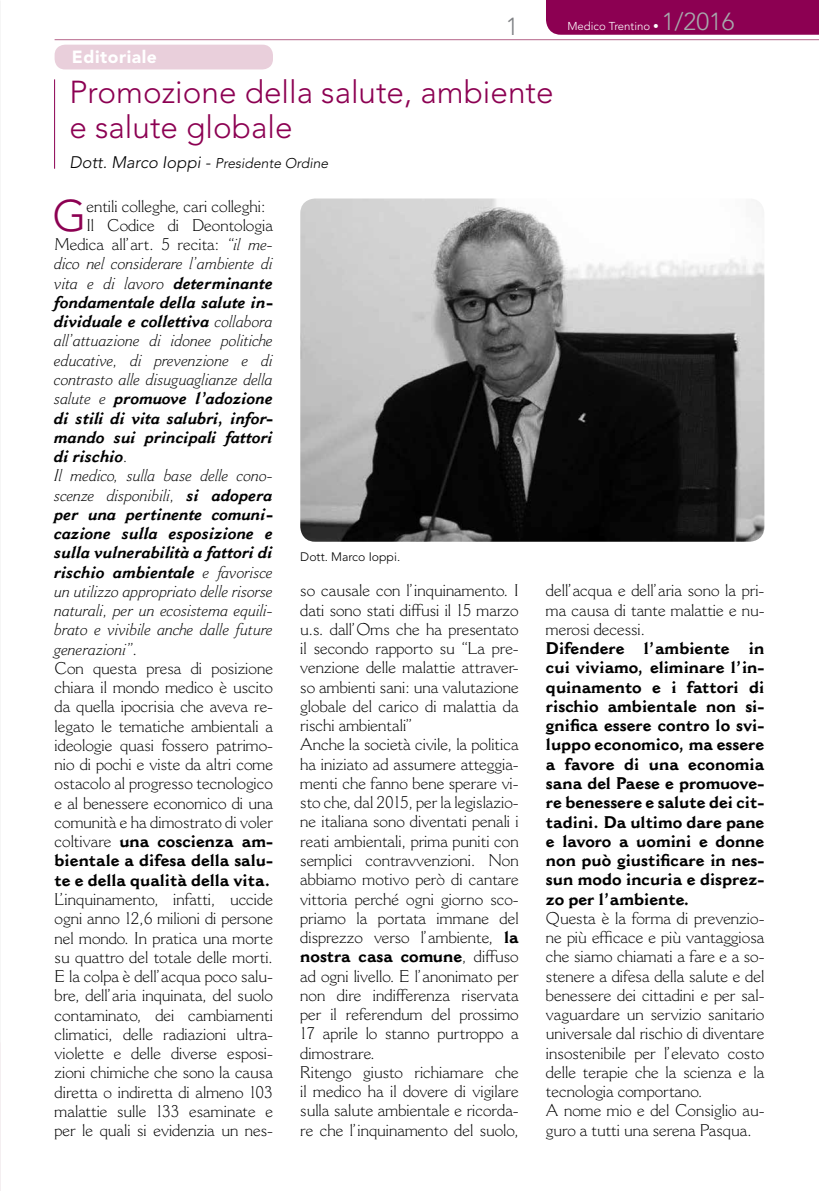
<style>
.page{position:relative;width:819px;height:1191px;background:#fff}
.page>*{position:absolute;margin:0;border:0;box-sizing:border-box;transform-origin:0 0}
.t1{font:300 43.75px "Avenir";color:#8c0052}
.t2{font:300 31.5px/35px "Avenir";color:#8c0052}
.t3{font:300 24.5px "Avenir";color:#808285}
.t4{font:900 17.5px "Avenir";color:#fff}
.t5{font:300 16.62px/19.2px "Cantoria";color:#000;text-align:justify}
.t6{font:700 16.62px/19.2px "Cantoria";color:#000;text-align:justify}
.t7{font:italic 300 16.62px "Cantoria";color:#000}
.t8{font:italic 700 16.62px "Cantoria";color:#000}
.t9{font:italic 300 16.62px "Avenir";color:#000}
.t10{font:300 12.25px "Avenir";color:#000}
.t11{font:300 11.38px "Avenir";color:#fff}
.s1{font-size:24.5px;color:#a7a9ac}
.s2{font-size:14px}
.s3{font-style:italic}
.s4{font-weight:700}
.s5{font-weight:300}
</style>
<div class="page">
<div style="left:546px;top:0;width:273px;height:35px;background:#8c0052"></div>
<hr style="left:55px;top:39px;width:764px;height:1px;background:#b5648a">
<div style="left:55px;top:45px;width:218px;height:24px;background:#e9cfdb;border-radius:10px"></div>
<hr style="left:54px;top:79px;width:1px;height:90px;background:#8c0052">
<img style="left:300px;top:198px;width:464px;height:344px">
<h3 class="t3" style="left:506px;top:12px;width:14px">1</h3>
<p class="t11" style="left:567px;top:19px;width:168px">Medico Trentino • <span class="s1">1/2016</span></p>
<p class="t4" style="left:72px;top:46px;width:86px">Editoriale</p>
<h2 class="t2" style="left:69px;top:75px;width:485px">Promozione della salute, ambiente e salute globale</h2>
<p class="t9" style="left:69px;top:152px;width:260px">Dott. Marco Ioppi - <span class="s2">Presidente Ordine</span></p>
<h1 class="t1" style="left:52px;top:190px;width:36px">G</h1>
<p class="t5" style="left:86px;top:196px;width:180px">entili colleghe, cari colleghi:</p>
<p class="t5" style="left:86px;top:215px;width:188px">Il Codice di Deontologia</p>
<p class="t5" style="left:55px;top:235px;width:220px">Medica all’art. 5 recita: <span class="s3">“il me-</span></p>
<p class="t7" style="left:55px;top:254px;width:220px">dico nel considerare l’ambiente di</p>
<p class="t7" style="left:55px;top:273px;width:220px">vita e di lavoro <span class="s4">determinante</span></p>
<p class="t8" style="left:55px;top:292px;width:220px">fondamentale della salute in-</p>
<p class="t8" style="left:55px;top:311px;width:220px">dividuale e collettiva <span class="s5">collabora</span></p>
<p class="t7" style="left:55px;top:331px;width:220px">all’attuazione di idonee politiche</p>
<p class="t7" style="left:55px;top:350px;width:220px">educative, di prevenzione e di</p>
<p class="t7" style="left:55px;top:369px;width:220px">contrasto alle disuguaglianze della</p>
<p class="t8" style="left:55px;top:388px;width:220px"><span class="s5">salute e</span> promuove l’adozione</p>
<p class="t8" style="left:55px;top:408px;width:220px">di stili di vita salubri, infor-</p>
<p class="t8" style="left:55px;top:427px;width:220px">mando sui principali fattori</p>
<p class="t8" style="left:55px;top:446px;width:75px">di rischio<span class="s5">.</span></p>
<p class="t7" style="left:55px;top:465px;width:220px">Il medico, sulla base delle cono-</p>
<p class="t7" style="left:55px;top:485px;width:220px">scenze disponibili, <span class="s4">si adopera</span></p>
<p class="t8" style="left:55px;top:504px;width:220px">per una pertinente comuni-</p>
<p class="t8" style="left:55px;top:523px;width:220px">cazione sulla esposizione e</p>
<p class="t8" style="left:55px;top:542px;width:220px">sulla vulnerabilità a fattori di</p>
<p class="t8" style="left:55px;top:562px;width:220px">rischio ambientale <span class="s5">e favorisce</span></p>
<p class="t7" style="left:55px;top:581px;width:220px">un utilizzo appropriato delle risorse</p>
<p class="t7" style="left:55px;top:600px;width:220px">naturali, per un ecosistema equili-</p>
<p class="t7" style="left:55px;top:619px;width:220px">brato e vivibile anche dalle future</p>
<p class="t7" style="left:55px;top:639px;width:85px">generazioni”.</p>
<p class="t5" style="left:55px;top:658px;width:220px">Con questa presa di posizione chiara il mondo medico è uscito da quella ipocrisia che aveva re&shy;legato le tematiche ambientali a ideologie quasi fossero patrimo&shy;nio di pochi e viste da altri come ostacolo al progresso tecnologico e al benessere economico di una comunità e ha dimostrato di voler coltivare <span class="s4">una coscienza am&shy;bientale a difesa della salu&shy;te e della qualità della vita.</span></p>
<p class="t5" style="left:55px;top:889px;width:220px">L’inquinamento, infatti, uccide ogni anno 12,6 milioni di persone nel mondo. In pratica una morte su quattro del totale delle morti.<br>E la colpa è dell’acqua poco salu&shy;bre, dell’aria inquinata, del suolo contaminato, dei cambiamenti climatici, delle radiazioni ultra&shy;violette e delle diverse esposi&shy;zioni chimiche che sono la causa diretta o indiretta di almeno 103 malattie sulle 133 esaminate e per le quali si evidenzia un nes-</p>
<p class="t10" style="left:300px;top:550px;width:101px">Dott. Marco Ioppi.</p>
<p class="t5" style="left:300px;top:581px;width:220px;text-align:left">so causale con l’inquinamento. I dati sono stati diffusi il 15 marzo u.s. dall’Oms che ha presentato il secondo rapporto su “La pre&shy;venzione delle malattie attraver&shy;so ambienti sani: una valutazione globale del carico di malattia da rischi ambientali”<br>Anche la società civile, la politica ha iniziato ad assumere atteggia&shy;menti che fanno bene sperare vi&shy;sto che, dal 2015, per la legislazio&shy;ne italiana sono diventati penali i reati ambientali, prima puniti con semplici contravvenzioni. Non abbiamo motivo però di cantare vittoria perché ogni giorno sco&shy;priamo la portata immane del disprezzo verso l’ambiente, <span class="s4">la nostra casa comune</span>, diffuso ad ogni livello. E l’anonimato per non dire indifferenza riservata per il referendum del prossimo<br>17 aprile lo stanno purtroppo a dimostrare.<br>Ritengo giusto richiamare che il medico ha il dovere di vigilare sulla salute ambientale e ricorda&shy;re che l’inquinamento del suolo,</p>
<p class="t5" style="left:546px;top:581px;width:220px">dell’acqua e dell’aria sono la pri&shy;ma causa di tante malattie e nu&shy;merosi decessi.</p>
<p class="t6" style="left:546px;top:638px;width:220px">Difendere l’ambiente in cui viviamo, eliminare l’in&shy;quinamento e i fattori di rischio ambientale non si&shy;gnifica essere contro lo svi&shy;luppo economico, ma essere a favore di una economia sana del Paese e promuove&shy;re benessere e salute dei cit&shy;tadini. Da ultimo dare pane e lavoro a uomini e donne non può giustificare in nes&shy;sun modo incuria e disprez&shy;zo per l’ambiente.</p>
<p class="t5" style="left:546px;top:908px;width:220px;text-align:left">Questa è la forma di prevenzio&shy;ne più efficace e più vantaggiosa che siamo chiamati a fare e a so&shy;stenere a difesa della salute e del benessere dei cittadini e per sal&shy;vaguardare un servizio sanitario universale dal rischio di diventare insostenibile per l’elevato costo delle terapie che la scienza e la tecnologia comportano.<br>A nome mio e del Consiglio au&shy;guro a tutti una serena Pasqua.</p>
</div>
